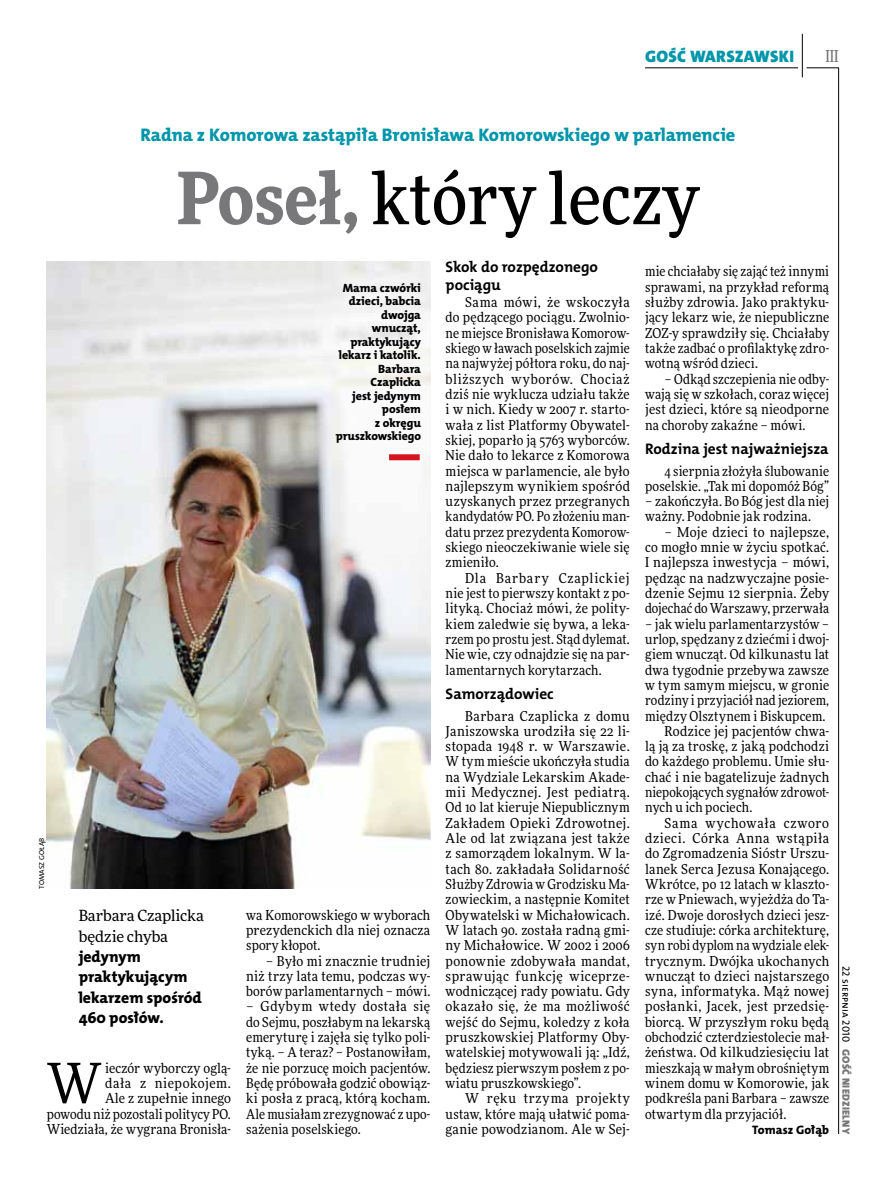
<style>
.page{position:relative;width:893px;height:1191px;background:#fff}
.page>*{position:absolute;margin:0;border:0;box-sizing:border-box;transform-origin:0 0}
.t1{font:500 72px "Freeday Narrow";color:#000}
.t2{font:55.95px "Freeday Narrow News";color:#000}
.t3{font:18.3px "The Mix HP8 Ex Bld";letter-spacing:-.005em;color:#0096aa}
.t4{font:16.65px "The Mix HP9 Blk";letter-spacing:.02em;color:#0096aa}
.t5{font:500 16.5px "Freeday Narrow";color:#787779;scale:.9 1}
.t6{font:15.75px/20.4px "The Mix HP8 Ex Bld";letter-spacing:-.005em;color:#000}
.t7{font:15.45px/20.4px "Freeday News";letter-spacing:-.01em;color:#000}
.t8{font:15.3px/17.7px "The Mix HP7 Bld";color:#000}
.t9{font:15.3px "The Mix HP7 Bld";letter-spacing:-.02em;color:#000}
.t10{font:13.65px/15.3px "Freeday Narrow News";letter-spacing:.015em;color:#000;text-align:justify}
.t11{font:13.65px "Freeday Narrow News";letter-spacing:.045em;color:#000}
.t12{font:13.65px "Freeday Narrow News";letter-spacing:.05em;color:#000}
.t13{font:12.3px "The Mix HP8 Ex Bld";letter-spacing:.005em;color:#000}
.t14{font:12px/13.5px "The Mix HP8 Ex Bld";letter-spacing:-.005em;color:#000;text-align:right}
.t15{font:10.5px "The Mix HP9 Blk";letter-spacing:.025em;color:#787779}
.t16{font:10.5px "The Mix HP5 Plain";color:#000}
.t17{font:7.2px "The Mix HP5 Plain";letter-spacing:.01em;color:#000}
.s1{font-weight:900;color:#787779}
</style>
<div class="page">
<hr style="left:806px;top:68px;width:33px;height:1px;background:#000">
<hr style="left:645px;top:68px;width:153px;height:1px;background:#000">
<hr style="left:838px;top:68px;width:1px;height:1066px;background:#000">
<hr style="left:802px;top:34px;width:1px;height:43px;background:#000">
<img style="left:47px;top:261px;width:383px;height:627px">
<div style="left:389px;top:454px;width:31px;height:6px;background:#d3151f"></div>
<p class="t4" style="left:645px;top:46px;width:150px">GOŚĆ WARSZAWSKI</p>
<h3 class="t3" style="left:140px;top:123px;width:596px">Radna z Komorowa zastąpiła Bronisława Komorowskiego w parlamencie</h3>
<h1 class="t1" style="left:177px;top:154px;width:524px"><span class="s1">Poseł,</span> który leczy</h1>
<p class="t5" style="left:825px;top:46px;width:16px">III</p>
<p class="t17" style="left:37px;top:889px;width:53px;rotate:-90deg">Tomasz Gołąb</p>
<p class="t7" style="left:79px;top:905px;width:127px">Barbara Czaplicka będzie chyba</p>
<p class="t6" style="left:79px;top:946px;width:125px">jedynym praktykującym lekarzem spośród<br>460 posłów.</p>
<h2 class="t2" style="left:47px;top:1049px;width:56px">W</h2>
<p class="t10" style="left:47px;top:1060px;width:186px;text-align:right">ieczór wyborczy oglą-<br>dała z niepokojem.<br>Ale z zupełnie innego<br>powodu niż pozostali politycy PO.<br>Wiedziała, że wygrana Bronisła-</p>
<p class="t14" style="left:336px;top:281px;width:87px">Mama czwórki dzieci, babcia dwojga wnucząt, praktykujący lekarz i katolik.<br>Barbara<br>Czaplicka<br>jest jedynym posłem<br>z okręgu pruszkowskiego</p>
<p class="t10" style="left:246px;top:907px;width:186px">wa Komorowskiego w wyborach prezydenckich dla niej oznacza spory kłopot.</p>
<p class="t10" style="left:246px;top:953px;width:186px;text-indent:20px">– Było mi znacznie trudniej niż trzy lata temu, podczas wy&shy;borów parlamentarnych – mówi.</p>
<p class="t10" style="left:246px;top:998px;width:186px">– Gdybym wtedy dostała się do Sejmu, poszłabym na lekarską emeryturę i zajęła się tylko poli&shy;tyką. – A teraz? – Postanowiłam, że nie porzucę moich pacjentów.<br>Będę próbowała godzić obowiąz&shy;ki posła z pracą, którą kocham.<br>Ale musiałam zrezygnować z upo&shy;sażenia poselskiego.</p>
<p class="t8" style="left:446px;top:258px;width:154px">Skok do rozpędzonego pociągu</p>
<p class="t10" style="left:446px;top:294px;width:186px;text-indent:20px">Sama mówi, że wskoczyła do pędzącego pociągu. Zwolnio&shy;ne miejsce Bronisława Komorow&shy;skiego w ławach poselskich zajmie na najwyżej półtora roku, do naj&shy;bliższych wyborów. Chociaż dziś nie wyklucza udziału także i w nich. Kiedy w 2007 r. starto&shy;wała z list Platformy Obywatel&shy;skiej, poparło ją 5763 wyborców.<br>Nie dało to lekarce z Komorowa miejsca w parlamencie, ale było najlepszym wynikiem spośród uzyskanych przez przegranych kandydatów PO. Po złożeniu man&shy;datu przez prezydenta Komorow&shy;skiego nieoczekiwanie wiele się zmieniło.</p>
<p class="t10" style="left:446px;top:570px;width:186px;text-indent:20px">Dla Barbary Czaplickiej nie jest to pierwszy kontakt z po&shy;lityką. Chociaż mówi, że polity&shy;kiem zaledwie się bywa, a leka&shy;rzem po prostu jest. Stąd dylemat.<br>Nie wie, czy odnajdzie się na par&shy;lamentarnych korytarzach.</p>
<p class="t8" style="left:446px;top:685px;width:110px">Samorządowiec</p>
<p class="t10" style="left:446px;top:708px;width:186px;text-indent:20px">Barbara Czaplicka z domu Janiszowska urodziła się 22 li&shy;stopada 1948 r. w Warszawie.<br>W tym mieście ukończyła studia na Wydziale Lekarskim Akade&shy;mii Medycznej. Jest pediatrą.<br>Od 10 lat kieruje Niepublicznym Zakładem Opieki Zdrowotnej.<br>Ale od lat związana jest także z samorządem lokalnym. W la&shy;tach 80. zakładała Solidarność Służby Zdrowia w Grodzisku Ma&shy;zowieckim, a następnie Komitet Obywatelski w Michałowicach.<br>W latach 90. została radną gmi&shy;ny Michałowice. W 2002 i 2006 ponownie zdobywała mandat, sprawując funkcję wiceprze&shy;wodniczącej rady powiatu. Gdy okazało się, że ma możliwość wejść do Sejmu, koledzy z koła pruszkowskiej Platformy Oby&shy;watelskiej motywowali ją: „Idź, będziesz pierwszym posłem z po&shy;wiatu pruszkowskiego”.</p>
<p class="t10" style="left:446px;top:1090px;width:186px;text-indent:20px">W ręku trzyma projekty ustaw, które mają ułatwić poma&shy;ganie powodzianom. Ale w Sej-</p>
<p class="t10" style="left:645px;top:264px;width:186px">mie chciałaby się zająć też innymi sprawami, na przykład reformą służby zdrowia. Jako praktyku&shy;jący lekarz wie, że niepubliczne ZOZ-y sprawdziły się. Chciałaby także zadbać o profilaktykę zdro&shy;wotną wśród dzieci.</p>
<p class="t10" style="left:645px;top:371px;width:186px;text-indent:20px">– Odkąd szczepienia nie odby&shy;wają się w szkołach, coraz więcej jest dzieci, które są nieodporne na choroby zakaźne – mówi.</p>
<p class="t9" style="left:645px;top:439px;width:185px">Rodzina jest najważniejsza</p>
<p class="t10" style="left:645px;top:463px;width:186px;text-align:right">4 sierpnia złożyła ślubowanie poselskie. „Tak mi dopomóż Bóg”</p>
<p class="t10" style="left:645px;top:493px;width:186px">– zakończyła. Bo Bóg jest dla niej ważny. Podobnie jak rodzina.</p>
<p class="t10" style="left:645px;top:524px;width:186px;text-indent:20px">– Moje dzieci to najlepsze, co mogło mnie w życiu spotkać.<br>I najlepsza inwestycja – mówi, pędząc na nadzwyczajne posie&shy;dzenie Sejmu 12 sierpnia. Żeby dojechać do Warszawy, przerwała</p>
<p class="t10" style="left:645px;top:616px;width:186px">– jak wielu parlamentarzystów –</p>
<p class="t10" style="left:645px;top:631px;width:186px">urlop, spędzany z dziećmi i dwoj-</p>
<p class="t10" style="left:645px;top:646px;width:186px">giem wnucząt. Od kilkunastu lat</p>
<p class="t10" style="left:645px;top:662px;width:186px">dwa tygodnie przebywa zawsze</p>
<p class="t10" style="left:645px;top:677px;width:186px">w tym samym miejscu, w gronie</p>
<p class="t10" style="left:645px;top:692px;width:186px">rodziny i przyjaciół nad jeziorem,</p>
<p class="t10" style="left:645px;top:708px;width:182px">między Olsztynem i Biskupcem.</p>
<p class="t10" style="left:665px;top:723px;width:166px">Rodzice jej pacjentów chwa-</p>
<p class="t10" style="left:645px;top:738px;width:186px">lą ją za troskę, z jaką podchodzi</p>
<p class="t10" style="left:645px;top:754px;width:186px">do każdego problemu. Umie słu-</p>
<p class="t10" style="left:645px;top:769px;width:186px">chać i nie bagatelizuje żadnych</p>
<p class="t10" style="left:645px;top:784px;width:186px">niepokojących sygnałów zdrowot-</p>
<p class="t10" style="left:645px;top:799px;width:109px">nych u ich pociech.</p>
<p class="t12" style="left:665px;top:814px;width:166px">Sama wychowała czworo</p>
<p class="t11" style="left:645px;top:829px;width:186px">dzieci. Córka Anna wstąpiła</p>
<p class="t10" style="left:645px;top:845px;width:186px">do Zgromadzenia Sióstr Urszu-</p>
<p class="t10" style="left:645px;top:861px;width:186px">lanek Serca Jezusa Konającego.</p>
<p class="t10" style="left:645px;top:876px;width:186px">Wkrótce, po 12 latach w klaszto-</p>
<p class="t10" style="left:645px;top:891px;width:186px">rze w Pniewach, wyjeżdża do Ta-</p>
<p class="t10" style="left:645px;top:907px;width:186px">izé. Dwoje dorosłych dzieci jesz-</p>
<p class="t10" style="left:645px;top:922px;width:186px">cze studiuje: córka architekturę,</p>
<p class="t10" style="left:645px;top:937px;width:186px">syn robi dyplom na wydziale elek-</p>
<p class="t10" style="left:645px;top:953px;width:186px">trycznym. Dwójka ukochanych</p>
<p class="t10" style="left:645px;top:968px;width:186px">wnucząt to dzieci najstarszego</p>
<p class="t10" style="left:645px;top:983px;width:186px">syna, informatyka. Mąż nowej</p>
<p class="t10" style="left:645px;top:998px;width:186px">posłanki, Jacek, jest przedsię-</p>
<p class="t10" style="left:645px;top:1014px;width:186px">biorcą. W przyszłym roku będą</p>
<p class="t10" style="left:645px;top:1029px;width:186px">obchodzić czterdziestolecie mał-</p>
<p class="t10" style="left:645px;top:1044px;width:186px">żeństwa. Od kilkudziesięciu lat</p>
<p class="t10" style="left:645px;top:1060px;width:186px">mieszkają w małym obrośniętym</p>
<p class="t10" style="left:645px;top:1075px;width:186px">winem domu w Komorowie, jak</p>
<p class="t10" style="left:645px;top:1090px;width:186px">podkreśla pani Barbara – zawsze</p>
<p class="t10" style="left:645px;top:1106px;width:143px">otwartym dla przyjaciół.</p>
<p class="t13" style="left:752px;top:1122px;width:79px">Tomasz Gołąb</p>
<p class="t16" style="left:853px;top:966px;width:78px;rotate:90deg">22 sierpnia 2010</p>
<p class="t15" style="left:853px;top:1049px;width:86px;rotate:90deg">GOŚĆ NIEDZIELNY</p>
</div>
